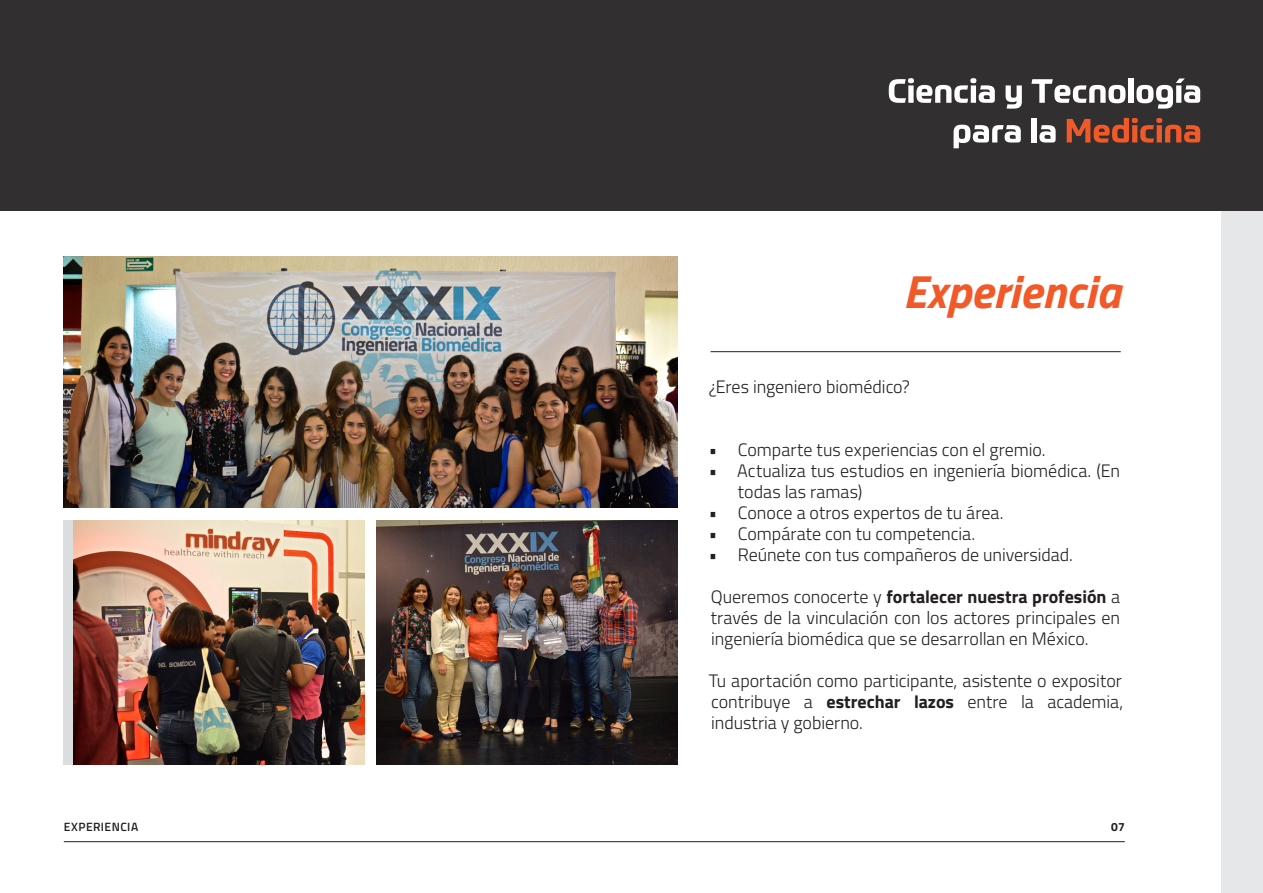
<style>
.page{position:relative;width:1263px;height:893px;background:#fff}
.page>*{position:absolute;margin:0;border:0;box-sizing:border-box;transform-origin:0 0}
.t1{font:italic 700 46.5px "Titillium Web";color:#f15929}
.t2{font:300 18px/21px "Titillium Web";color:#231f20;text-align:justify}
.t3{font:600 12px "Titillium Web";letter-spacing:.04em;color:#231f20}
.t4{font:700 12px "Titillium Web";color:#231f20}
.s1{font-weight:400}
.s2{font-weight:700}
</style>
<div class="page">
<div style="left:1221px;top:0;width:42px;height:893px;background:#e6e7e9"></div>
<img style="left:64px;top:257px;width:613px;height:250px">
<div style="left:64px;top:520px;width:300px;height:244px;background:#dcdddf"></div>
<img style="left:73px;top:520px;width:291px;height:244px">
<img style="left:377px;top:520px;width:300px;height:244px">
<hr style="left:64px;top:841px;width:1061px;height:1px;background:#231f20">
<hr style="left:711px;top:351px;width:410px;height:1px;background:#231f20">
<div style="left:0;top:0;width:1263px;height:210px;background:#312f30"></div>
<svg style="left:889px;top:78px;width:106px;height:25px"></svg>
<svg style="left:1005px;top:85px;width:17px;height:24px"></svg>
<svg style="left:1031px;top:79px;width:94px;height:24px"></svg>
<div style="left:1128px;top:78px;width:6px;height:25px;background:#fff"></div>
<svg style="left:1136px;top:78px;width:64px;height:31px"></svg>
<svg style="left:953px;top:125px;width:68px;height:23px"></svg>
<div style="left:1031px;top:118px;width:6px;height:24px;background:#fff"></div>
<svg style="left:1039px;top:125px;width:17px;height:17px"></svg>
<svg style="left:1067px;top:118px;width:133px;height:25px"></svg>
<p class="t1" style="left:903px;top:255px;width:219px">Experiencia</p>
<p class="t2" style="left:709px;top:375px;width:203px">¿Eres ingeniero biomédico?</p>
<p class="t2" style="left:709px;top:438px;width:338px"><span class="s1">•</span> Comparte tus experiencias con el gremio.</p>
<p class="t2" style="left:738px;top:459px;width:384px;text-indent:-29px"><span class="s1">•</span> Actualiza tus estudios en ingeniería biomédica. (En todas las ramas)</p>
<p class="t2" style="left:709px;top:501px;width:296px"><span class="s1">•</span> Conoce a otros expertos de tu área.</p>
<p class="t2" style="left:709px;top:522px;width:268px"><span class="s1">•</span> Compárate con tu competencia.</p>
<p class="t2" style="left:709px;top:543px;width:366px"><span class="s1">•</span> Reúnete con tus compañeros de universidad.</p>
<p class="t2" style="left:711px;top:585px;width:411px">Queremos conocerte y <span class="s2">fortalecer nuestra profesión</span> a través de la vinculación con los actores principales en ingeniería biomédica que se desarrollan en México.</p>
<p class="t2" style="left:709px;top:669px;width:416px">Tu aportación como participante, asistente o expositor contribuye a <span class="s2">estrechar lazos</span> entre la academia, industria y gobierno.</p>
<p class="t3" style="left:64px;top:817px;width:76px">EXPERIENCIA</p>
<p class="t4" style="left:1111px;top:817px;width:15px">07</p>
</div>
